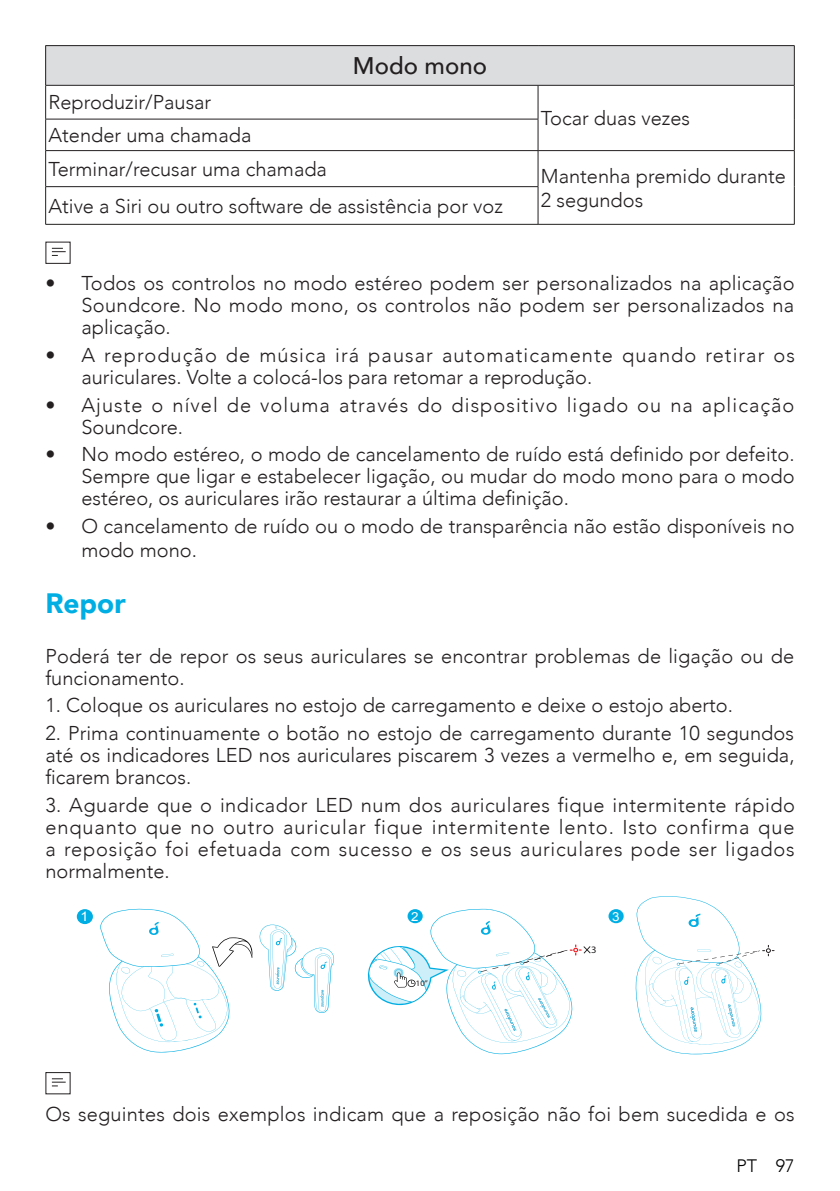
<style>
.page{position:relative;width:840px;height:1191px;background:#fff}
.page>*{position:absolute;margin:0;border:0;box-sizing:border-box;transform-origin:0 0}
.t1{font:900 28px "Avenir";color:#00aee3}
.t2{font:500 24px "Avenir";color:#231f20}
.t3{font:300 20px/22px "Avenir";color:#231f20;text-align:justify}
.t4{font:300 20px/22px "Avenir";letter-spacing:.055em;color:#231f20}
.t5{font:300 20px/22px "Avenir";letter-spacing:.05em;color:#231f20}
.t6{font:300 18px "Avenir";color:#000}
.t7{font:13.2px "Arial";color:#fff;scale:1.08 1}
.t8{font:12.4px "Arial";color:#fff;scale:1.08 1}
.t9{font:9.8px "Myriad Pro";color:#231f20;scale:1.08 1}
</style>
<div class="page">
<div style="left:46px;top:46px;width:747px;height:39px;background:#dcdddf"></div>
<hr style="left:793px;top:46px;width:1px;height:39px;background:#231f20">
<hr style="left:537px;top:224px;width:257px;height:1px;background:#231f20">
<hr style="left:45px;top:86px;width:1px;height:33px;background:#231f20">
<hr style="left:537px;top:86px;width:1px;height:33px;background:#231f20">
<hr style="left:793px;top:86px;width:1px;height:33px;background:#231f20">
<hr style="left:793px;top:119px;width:1px;height:31px;background:#231f20">
<hr style="left:45px;top:119px;width:493px;height:1px;background:#231f20">
<hr style="left:45px;top:119px;width:1px;height:31px;background:#231f20">
<hr style="left:537px;top:119px;width:1px;height:31px;background:#231f20">
<hr style="left:45px;top:150px;width:492px;height:1px;background:#231f20">
<hr style="left:45px;top:151px;width:1px;height:35px;background:#231f20">
<hr style="left:537px;top:150px;width:257px;height:1px;background:#231f20">
<hr style="left:537px;top:151px;width:1px;height:35px;background:#231f20">
<hr style="left:793px;top:151px;width:1px;height:36px;background:#231f20">
<hr style="left:793px;top:187px;width:1px;height:37px;background:#231f20">
<hr style="left:45px;top:186px;width:493px;height:1px;background:#231f20">
<hr style="left:45px;top:187px;width:1px;height:37px;background:#231f20">
<hr style="left:537px;top:187px;width:1px;height:37px;background:#231f20">
<hr style="left:45px;top:224px;width:492px;height:1px;background:#231f20">
<hr style="left:45px;top:45px;width:492px;height:1px;background:#231f20">
<hr style="left:45px;top:46px;width:1px;height:39px;background:#231f20">
<hr style="left:537px;top:45px;width:257px;height:1px;background:#231f20">
<hr style="left:45px;top:85px;width:492px;height:1px;background:#231f20">
<hr style="left:537px;top:85px;width:257px;height:1px;background:#231f20">
<svg style="left:52px;top:248px;width:14px;height:8px"></svg>
<svg style="left:100px;top:908px;width:234px;height:145px"></svg>
<div style="left:77px;top:909px;width:16px;height:15px;background:#00aee3;border-radius:50%"></div>
<div style="left:608px;top:909px;width:15px;height:14px;background:#00aee3;border-radius:50%"></div>
<svg style="left:635px;top:896px;width:139px;height:159px"></svg>
<svg style="left:52px;top:1078px;width:14px;height:8px"></svg>
<svg style="left:367px;top:908px;width:223px;height:146px"></svg>
<p class="t3" style="left:48px;top:91px;width:164px">Reproduzir/Pausar</p>
<p class="t3" style="left:48px;top:118px;width:280px;line-height:33.8px">Atender uma chamada<br>Terminar/recusar uma chamada</p>
<p class="t2" style="left:353px;top:45px;width:135px">Modo mono</p>
<p class="t3" style="left:540px;top:107px;width:150px">Tocar duas vezes</p>
<p class="t3" style="left:540px;top:165px;width:246px">Mantenha premido durante</p>
<p class="t3" style="left:48px;top:195px;width:456px">Ative a Siri ou outro software de assistência por voz</p>
<p class="t3" style="left:540px;top:189px;width:104px">2 segundos</p>
<p class="t3" style="left:81px;top:272px;width:714px;text-indent:-36px">• Todos os controlos no modo estéreo podem ser personalizados na aplicação Soundcore. No modo mono, os controlos não podem ser personalizados na aplicação.</p>
<p class="t4" style="left:81px;top:344px;width:714px;text-indent:-36px">• A reprodução de música irá pausar automaticamente quando retirar os auriculares. Volte a colocá-los para retomar a reprodução.</p>
<p class="t5" style="left:81px;top:394px;width:714px;text-indent:-36px">• Ajuste o nível de voluma através do dispositivo ligado ou na aplicação<br>Soundcore.</p>
<p class="t3" style="left:81px;top:443px;width:714px;text-indent:-36px">• No modo estéreo, o modo de cancelamento de ruído está definido por defeito.<br>Sempre que ligar e estabelecer ligação, ou mudar do modo mono para o modo estéreo, os auriculares irão restaurar a última definição.</p>
<p class="t3" style="left:81px;top:514px;width:714px;line-height:24px;text-indent:-36px">• O cancelamento de ruído ou o modo de transparência não estão disponíveis no modo mono.</p>
<h1 class="t1" style="left:45px;top:579px;width:82px">Repor</h1>
<p class="t3" style="left:45px;top:645px;width:750px">Poderá ter de repor os seus auriculares se encontrar problemas de ligação ou de funcionamento.</p>
<p class="t3" style="left:45px;top:694px;width:688px">1. Coloque os auriculares no estojo de carregamento e deixe o estojo aberto.</p>
<p class="t3" style="left:45px;top:722px;width:750px">2. Prima continuamente o botão no estojo de carregamento durante 10 segundos até os indicadores LED nos auriculares piscarem 3 vezes a vermelho e, em seguida, ficarem brancos.</p>
<p class="t3" style="left:45px;top:794px;width:750px">3. Aguarde que o indicador LED num dos auriculares fique intermitente rápido enquanto que no outro auricular fique intermitente lento. Isto confirma que a reposição foi efetuada com sucesso e os seus auriculares pode ser ligados normalmente.</p>
<p class="t7" style="left:80px;top:908px;width:9px">1</p>
<p class="t9" style="left:590px;top:944px;width:7px">3</p>
<p class="t8" style="left:411px;top:908px;width:8px">2</p>
<p class="t8" style="left:611px;top:908px;width:8px">3</p>
<p class="t3" style="left:45px;top:1102px;width:750px">Os seguintes dois exemplos indicam que a reposição não foi bem sucedida e os</p>
<p class="t6" style="left:736px;top:1155px;width:60px">PT 97</p>
</div>
